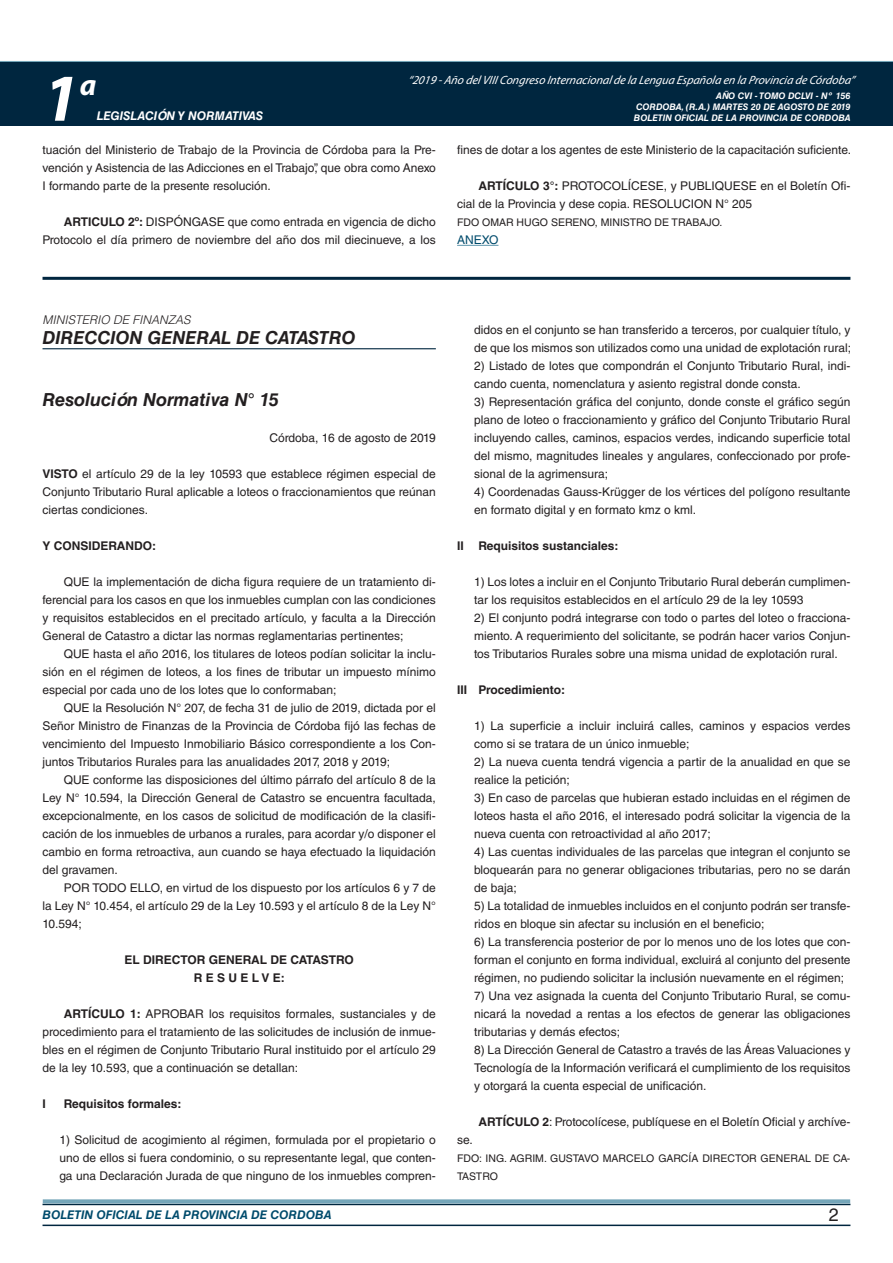
<style>
.page{position:relative;width:893px;height:1263px;background:#fff}
.page>*{position:absolute;margin:0;border:0;box-sizing:border-box;transform-origin:0 0}
.t1{font:italic 700 67.5px "Myriad Pro";color:#fff}
.t2{font:italic 700 30px "Myriad Pro";color:#fff}
.t3{font:italic 700 18px "Helvetica LT Std";color:#231f20}
.t4{font:18px "Helvetica LT Std";color:#231f20}
.t5{font:12px/18px "Helvetica LT Std";color:#231f20;text-align:justify}
.t6{font:700 12px/18px "Helvetica LT Std";color:#231f20;text-align:center}
.t7{font:italic 12px "Myriad Pro";color:#fff}
.t8{font:italic 700 12px "Helvetica LT Std";color:#004b6c}
.t9{font:italic 700 12px "Helvetica LT Std";color:#fff}
.t10{font:italic 300 12px "Helvetica LT Std";color:#231f20}
.t11{font:12px "Helvetica LT Std";color:#004b6c}
.t12{font:10.5px "Helvetica LT Std";color:#231f20}
.t13{font:italic 700 9px/10.8px "Helvetica LT Std";color:#fff;text-align:justify}
.s1{font-weight:700}
</style>
<div class="page">
<div style="left:0;top:61px;width:893px;height:6px;background:#73a5b8"></div>
<div style="left:0;top:62px;width:893px;height:64px;background:#00263f"></div>
<hr style="left:43px;top:1224px;width:807px;height:2px;background:#00263f">
<div style="left:42px;top:1198px;width:809px;height:8px;background:#fff;opacity:.75"></div>
<hr style="left:457px;top:245px;width:41px;height:1px;background:#5c93aa">
<hr style="left:43px;top:277px;width:807px;height:3px;background:#00263f">
<hr style="left:43px;top:348px;width:393px;height:1px;background:#00263f">
<h1 class="t1" style="left:43px;top:54px;width:38px">1</h1>
<h2 class="t2" style="left:80px;top:66px;width:18px">a</h2>
<p class="t9" style="left:97px;top:109px;width:168px">LEGISLACIÓN Y NORMATIVAS</p>
<p class="t7" style="left:408px;top:72px;width:448px">“2019 -Año delVIIICongreso Internacionalde la Lengua Esp añola en la Provincia de Córdoba”</p>
<p class="t13" style="left:634px;top:91px;width:218px;text-indent:82px">AÑO CVI - TOMO DCLVI - Nº 156<br>CORDOBA, (R.A.) MARTES 20 DE AGOSTO DE 2019<br>BOLETIN OFICIAL DE LA PROVINCIA DE CORDOBA</p>
<p class="t5" style="left:43px;top:141px;width:395px">tuación del Ministerio de Trabajo de la Provincia de Córdoba para la Pre&shy;vención y Asistencia de las Adicciones en el Trabajo”, que obra como Anexo I formando parte de la presente resolución.</p>
<p class="t5" style="left:43px;top:213px;width:395px;text-align:right"><span class="s1">ARTICULO 2º:</span> DISPÓNGASE que como entrada en vigencia de dicho<br>Protocolo el día primero de noviembre del año dos mil diecinueve, a los</p>
<p class="t5" style="left:457px;top:141px;width:395px">fines de dotar a los agentes de este Ministerio de la capacitación suficiente.</p>
<p class="t5" style="left:457px;top:177px;width:395px;text-indent:21px"><span class="s1">ARTÍCULO 3°:</span> PROTOCOLÍCESE, y PUBLIQUESE en el Boletín Ofi&shy;cial de la Provincia y dese copia. RESOLUCION N° 205</p>
<p class="t12" style="left:457px;top:216px;width:42px">Fdo Omar</p>
<p class="t12" style="left:517px;top:216px;width:17px">Hugo</p>
<p class="t12" style="left:551px;top:216px;width:16px">Sereno</p>
<p class="t12" style="left:595px;top:216px;width:22px">, Ministro</p>
<p class="t12" style="left:655px;top:216px;width:32px">de Trabajo</p>
<p class="t12" style="left:719px;top:216px;width:4px">.</p>
<p class="t11" style="left:457px;top:233px;width:43px">ANEXO</p>
<p class="t10" style="left:43px;top:313px;width:150px">MINISTERIO DE FINANZAS</p>
<h3 class="t3" style="left:43px;top:327px;width:314px">DIRECCION GENERAL DE CATASTRO</h3>
<h3 class="t3" style="left:43px;top:388px;width:238px">Resolución Normativa N° 15</h3>
<p class="t5" style="left:270px;top:429px;width:168px">Córdoba, 16 de agosto de 2019</p>
<p class="t5" style="left:43px;top:465px;width:395px"><span class="s1">VISTO</span> el artículo 29 de la ley 10593 que establece régimen especial de Conjunto Tributario Rural aplicable a loteos o fraccionamientos que reúnan ciertas condiciones.</p>
<p class="t6" style="left:43px;top:536px;width:115px">Y CONSIDERANDO:</p>
<p class="t5" style="left:43px;top:573px;width:395px;text-indent:21px">QUE la implementación de dicha figura requiere de un tratamiento di&shy;ferencial para los casos en que los inmuebles cumplan con las condiciones y requisitos establecidos en el precitado artículo, y faculta a la Dirección General de Catastro a dictar las normas reglamentarias pertinentes;</p>
<p class="t5" style="left:43px;top:645px;width:395px;text-indent:21px">QUE hasta el año 2016, los titulares de loteos podían solicitar la inclu&shy;sión en el régimen de loteos, a los fines de tributar un impuesto mínimo especial por cada uno de los lotes que lo conformaban;</p>
<p class="t5" style="left:43px;top:699px;width:395px;text-indent:21px">QUE la Resolución N° 207, de fecha 31 de julio de 2019, dictada por el Señor Ministro de Finanzas de la Provincia de Córdoba fijó las fechas de vencimiento del Impuesto Inmobiliario Básico correspondiente a los Con&shy;juntos Tributarios Rurales para las anualidades 2017, 2018 y 2019;</p>
<p class="t5" style="left:43px;top:771px;width:395px;text-indent:21px">QUE conforme las disposiciones del último párrafo del artículo 8 de la Ley N° 10.594, la Dirección General de Catastro se encuentra facultada, excepcionalmente, en los casos de solicitud de modificación de la clasifi&shy;cación de los inmuebles de urbanos a rurales, para acordar y/o disponer el cambio en forma retroactiva, aun cuando se haya efectuado la liquidación del gravamen.</p>
<p class="t5" style="left:43px;top:879px;width:395px;text-indent:21px">POR TODO ELLO, en virtud de los dispuesto por los artículos 6 y 7 de la Ley N° 10.454, el artículo 29 de la Ley 10.593 y el artículo 8 de la Ley N° 10.594;</p>
<p class="t6" style="left:125px;top:950px;width:231px">EL DIRECTOR GENERAL DE CATASTRO<br>R E S U E L V E:</p>
<p class="t5" style="left:43px;top:1005px;width:395px;text-indent:21px"><span class="s1">ARTÍCULO 1:</span> APROBAR los requisitos formales, sustanciales y de procedimiento para el tratamiento de las solicitudes de inclusión de inmue&shy;bles en el régimen de Conjunto Tributario Rural instituido por el artículo 29 de la ley 10.593, que a continuación se detallan:</p>
<p class="t6" style="left:43px;top:1094px;width:5px">I</p>
<p class="t6" style="left:64px;top:1094px;width:119px">Requisitos formales:</p>
<p class="t5" style="left:60px;top:1131px;width:378px">1) Solicitud de acogimiento al régimen, formulada por el propietario o uno de ellos si fuera condominio, o su representante legal, que conten&shy;ga una Declaración Jurada de que ninguno de los inmuebles compren-</p>
<p class="t5" style="left:474px;top:321px;width:378px">didos en el conjunto se han transferido a terceros, por cualquier título, y de que los mismos son utilizados como una unidad de explotación rural;</p>
<p class="t5" style="left:474px;top:357px;width:378px">2) Listado de lotes que compondrán el Conjunto Tributario Rural, indi&shy;cando cuenta, nomenclatura y asiento registral donde consta.</p>
<p class="t5" style="left:474px;top:393px;width:378px">3) Representación gráfica del conjunto, donde conste el gráfico según plano de loteo o fraccionamiento y gráfico del Conjunto Tributario Rural incluyendo calles, caminos, espacios verdes, indicando superficie total del mismo, magnitudes lineales y angulares, confeccionado por profe&shy;sional de la agrimensura;</p>
<p class="t5" style="left:474px;top:483px;width:378px">4) Coordenadas Gauss-Krügger de los vértices del polígono resultante en formato digital y en formato kmz o kml.</p>
<p class="t6" style="left:457px;top:536px;width:163px">II Requisitos sustanciales:</p>
<p class="t5" style="left:474px;top:573px;width:378px">1) Los lotes a incluir en el Conjunto Tributario Rural deberán cumplimen&shy;tar los requisitos establecidos en el artículo 29 de la ley 10593</p>
<p class="t5" style="left:474px;top:609px;width:378px">2) El conjunto podrá integrarse con todo o partes del loteo o fracciona&shy;miento. A requerimiento del solicitante, se podrán hacer varios Conjun&shy;tos Tributarios Rurales sobre una misma unidad de explotación rural.</p>
<p class="t6" style="left:457px;top:680px;width:109px">III Procedimiento:</p>
<p class="t5" style="left:474px;top:717px;width:378px">1) La superficie a incluir incluirá calles, caminos y espacios verdes como si se tratara de un único inmueble;</p>
<p class="t5" style="left:474px;top:753px;width:378px">2) La nueva cuenta tendrá vigencia a partir de la anualidad en que se realice la petición;</p>
<p class="t5" style="left:474px;top:789px;width:378px">3) En caso de parcelas que hubieran estado incluidas en el régimen de loteos hasta el año 2016, el interesado podrá solicitar la vigencia de la nueva cuenta con retroactividad al año 2017;</p>
<p class="t5" style="left:474px;top:843px;width:378px">4) Las cuentas individuales de las parcelas que integran el conjunto se bloquearán para no generar obligaciones tributarias, pero no se darán de baja;</p>
<p class="t5" style="left:474px;top:897px;width:378px">5) La totalidad de inmuebles incluidos en el conjunto podrán ser transfe&shy;ridos en bloque sin afectar su inclusión en el beneficio;</p>
<p class="t5" style="left:474px;top:933px;width:378px">6) La transferencia posterior de por lo menos uno de los lotes que con&shy;forman el conjunto en forma individual, excluirá al conjunto del presente régimen, no pudiendo solicitar la inclusión nuevamente en el régimen;</p>
<p class="t5" style="left:474px;top:987px;width:378px">7) Una vez asignada la cuenta del Conjunto Tributario Rural, se comu&shy;nicará la novedad a rentas a los efectos de generar las obligaciones tributarias y demás efectos;</p>
<p class="t5" style="left:474px;top:1041px;width:378px">8) La Dirección General de Catastro a través de las Áreas Valuaciones y Tecnología de la Información verificará el cumplimiento de los requisitos y otorgará la cuenta especial de unificación.</p>
<p class="t5" style="left:478px;top:1113px;width:374px"><span class="s1">ARTÍCULO 2</span>: Protocolícese, publíquese en el Boletín Oficial y archíve-</p>
<p class="t5" style="left:457px;top:1131px;width:17px">se.</p>
<p class="t12" style="left:457px;top:1152px;width:68px">FDO: Ing . Agrim</p>
<p class="t12" style="left:544px;top:1152px;width:22px">. Gustavo</p>
<p class="t12" style="left:603px;top:1152px;width:17px">Marcelo</p>
<p class="t12" style="left:658px;top:1152px;width:16px">García</p>
<p class="t12" style="left:702px;top:1152px;width:16px">Director</p>
<p class="t12" style="left:761px;top:1152px;width:16px">General</p>
<p class="t12" style="left:815px;top:1152px;width:37px">de Ca-</p>
<p class="t12" style="left:457px;top:1170px;width:8px">tastro</p>
<p class="t8" style="left:43px;top:1208px;width:290px">BOLETIN OFICIAL DE LA PROVINCIA DE CORDOBA</p>
<h3 class="t4" style="left:829px;top:1204px;width:12px">2</h3>
</div>
